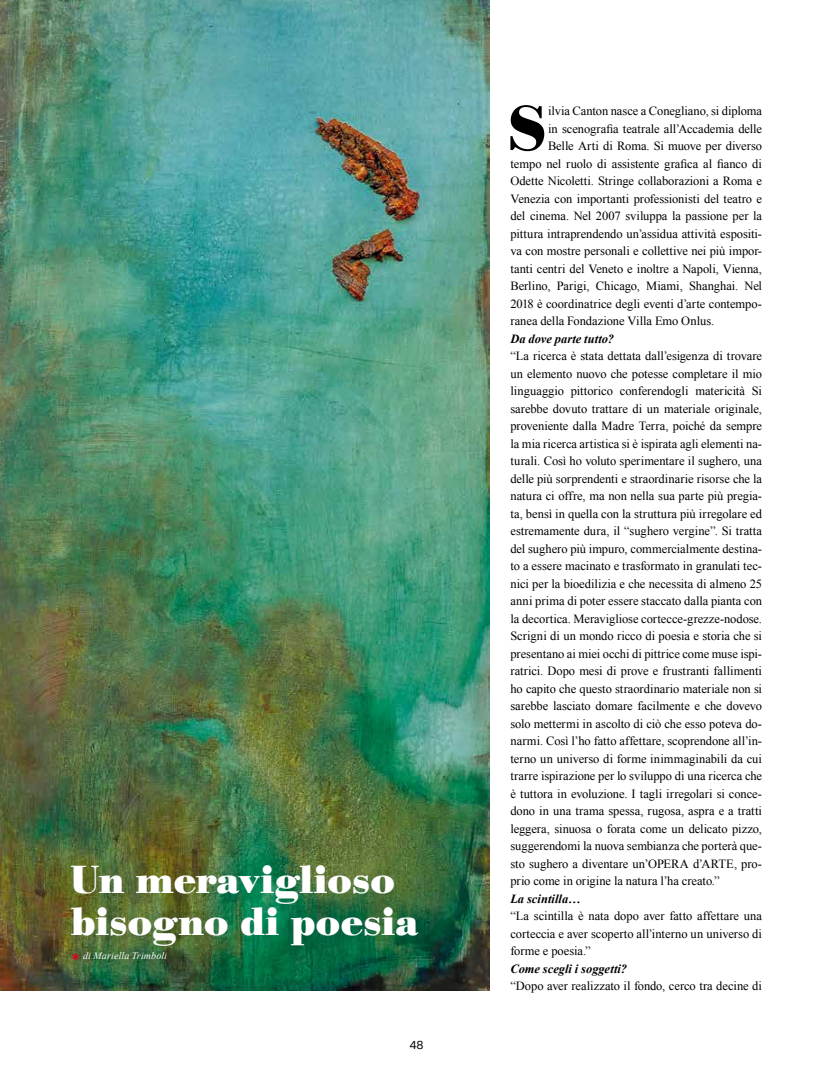
<style>
.page{position:relative;width:833px;height:1081px;background:#fff}
.page>*{position:absolute;margin:0;border:0;box-sizing:border-box;transform-origin:0 0}
.t1{font:700 62.12px "Bodoni BE";color:#000}
.t2{font:700 38.75px/42.5px "Bodoni BE";letter-spacing:-.005em;color:#fff}
.t3{font:12.5px/17.5px "Times New Roman";letter-spacing:-.005em;color:#000;text-align:justify}
.t4{font:italic 700 12.5px "Times New Roman";color:#000}
.t5{font:11.25px "Poppins";color:#000}
.t6{font:italic 10px "Times New Roman";letter-spacing:.01em;color:#fff}
.s1{font-family:"Poppins";font-weight:600;font-style:normal;font-size:18.75px;color:#cd071e}
</style>
<div class="page">
<img style="left:0;top:0;width:489px;height:990px">
<h2 class="t2" style="left:71px;top:858px;width:349px">Un meraviglioso bisogno di poesia</h2>
<p class="t6" style="left:71px;top:949px;width:98px"><span class="s1">*</span> di Mariella Trimboli</p>
<p class="t5" style="left:409px;top:1038px;width:16px">48</p>
<h1 class="t1" style="left:508px;top:91px;width:39px">S</h1>
<p class="t3" style="left:548px;top:102px;width:216px">ilvia Canton nasce a Conegliano, si diploma</p>
<p class="t3" style="left:548px;top:119px;width:216px">in scenografia teatrale all’Accademia delle</p>
<p class="t3" style="left:548px;top:137px;width:216px">Belle Arti di Roma. Si muove per diverso</p>
<p class="t3" style="left:510px;top:154px;width:253px">tempo nel ruolo di assistente grafica al fianco di</p>
<p class="t3" style="left:510px;top:172px;width:253px">Odette Nicoletti. Stringe collaborazioni a Roma e</p>
<p class="t3" style="left:510px;top:189px;width:253px">Venezia con importanti professionisti del teatro e</p>
<p class="t3" style="left:510px;top:207px;width:253px">del cinema. Nel 2007 sviluppa la passione per la</p>
<p class="t3" style="left:510px;top:224px;width:253px">pittura intraprendendo un’assidua attività espositi-</p>
<p class="t3" style="left:510px;top:242px;width:253px">va con mostre personali e collettive nei più impor-</p>
<p class="t3" style="left:510px;top:259px;width:253px">tanti centri del Veneto e inoltre a Napoli, Vienna,</p>
<p class="t3" style="left:510px;top:277px;width:253px">Berlino, Parigi, Chicago, Miami, Shanghai. Nel</p>
<p class="t3" style="left:510px;top:294px;width:253px">2018 è coordinatrice degli eventi d’arte contempo-</p>
<p class="t3" style="left:510px;top:312px;width:205px">ranea della Fondazione Villa Emo Onlus.</p>
<p class="t4" style="left:510px;top:330px;width:105px">Da dove parte tutto?</p>
<p class="t3" style="left:510px;top:347px;width:253px">“La ricerca è stata dettata dall’esigenza di trovare un elemento nuovo che potesse completare il mio linguaggio pittorico conferendogli matericità Si sarebbe dovuto trattare di un materiale originale, proveniente dalla Madre Terra, poiché da sempre la mia ricerca artistica si è ispirata agli elementi na&shy;turali. Così ho voluto sperimentare il sughero, una delle più sorprendenti e straordinarie risorse che la natura ci offre, ma non nella sua parte più pregia&shy;ta, bensì in quella con la struttura più irregolare ed estremamente dura, il “sughero vergine”. Si tratta del sughero più impuro, commercialmente destina&shy;to a essere macinato e trasformato in granulati tec&shy;nici per la bioedilizia e che necessita di almeno 25 anni prima di poter essere staccato dalla pianta con la decortica. Meravigliose cortecce-grezze-nodose.<br>Scrigni di un mondo ricco di poesia e storia che si presentano ai miei occhi di pittrice come muse ispi&shy;ratrici. Dopo mesi di prove e frustranti fallimenti ho capito che questo straordinario materiale non si sarebbe lasciato domare facilmente e che dovevo solo mettermi in ascolto di ciò che esso poteva do&shy;narmi. Così l’ho fatto affettare, scoprendone all’in&shy;terno un universo di forme inimmaginabili da cui trarre ispirazione per lo sviluppo di una ricerca che è tuttora in evoluzione. I tagli irregolari si conce&shy;dono in una trama spessa, rugosa, aspra e a tratti leggera, sinuosa o forata come un delicato pizzo, suggerendomi la nuova sembianza che porterà que&shy;sto sughero a diventare un’OPERA d’ARTE, pro&shy;prio come in origine la natura l’ha creato.”</p>
<p class="t4" style="left:510px;top:890px;width:72px">La scintilla…</p>
<p class="t3" style="left:510px;top:907px;width:253px">“La scintilla è nata dopo aver fatto affettare una corteccia e aver scoperto all’interno un universo di forme e poesia.”</p>
<p class="t4" style="left:510px;top:960px;width:118px">Come scegli i soggetti?</p>
<p class="t3" style="left:510px;top:977px;width:253px">“Dopo aver realizzato il fondo, cerco tra decine di</p>
</div>
